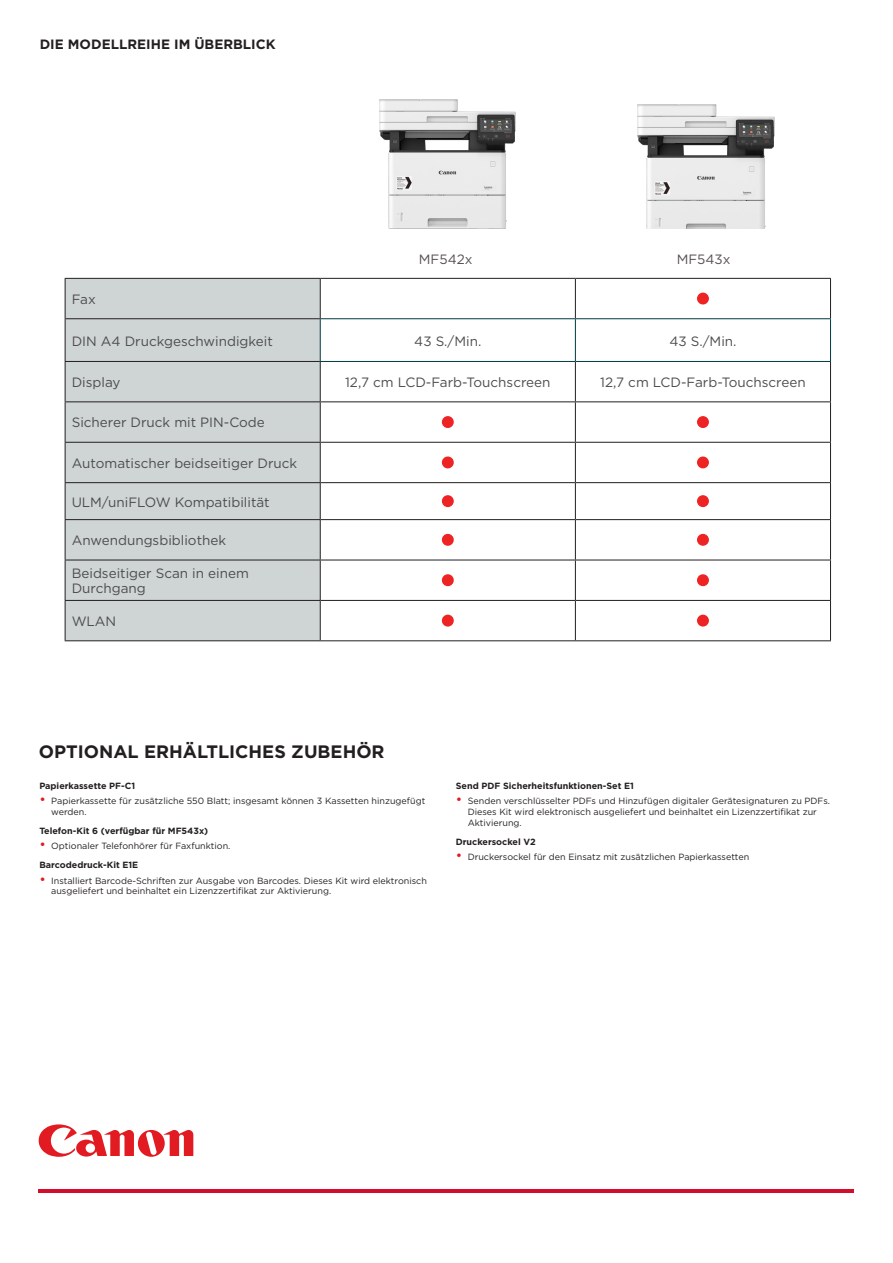
<style>
.page{position:relative;width:893px;height:1263px;background:#fff}
.page>*{position:absolute;margin:0;border:0;box-sizing:border-box;transform-origin:0 0}
.HEADER_B{font:700 18px "Gotham";color:#231f20}
.t1{font:13.5px/14.7px "Gotham";color:#4d4c4f}
.Product_name{font:700 13.5px "Gotham";color:#231f20}
.t2{font:13.5px "Gotham";color:#584f55}
.t3{font:9px/10.8px "Gotham";color:#231f20}
.SUBHEAD{font:700 9px "Gotham";color:#231f20}
.s1{font-size:13.5px;color:#e21a21}
</style>
<div class="page">
<svg style="left:39px;top:1124px;width:154px;height:33px"></svg>
<hr style="left:39px;top:1189px;width:815px;height:3px;background:#d30d2b">
<div style="left:66px;top:279px;width:254px;height:361px;background:#cfd4d5"></div>
<svg style="left:321px;top:279px;width:509px;height:361px"></svg>
<hr style="left:320px;top:278px;width:255px;height:1px;background:#231f20">
<hr style="left:320px;top:401px;width:255px;height:1px;background:#231f20">
<hr style="left:320px;top:442px;width:255px;height:1px;background:#231f20">
<hr style="left:320px;top:482px;width:255px;height:1px;background:#231f20">
<hr style="left:320px;top:519px;width:255px;height:1px;background:#231f20">
<hr style="left:320px;top:560px;width:255px;height:1px;background:#231f20">
<hr style="left:320px;top:600px;width:255px;height:1px;background:#231f20">
<hr style="left:320px;top:640px;width:255px;height:1px;background:#231f20">
<hr style="left:575px;top:278px;width:256px;height:1px;background:#231f20">
<hr style="left:575px;top:279px;width:1px;height:39px;background:#231f20">
<hr style="left:575px;top:362px;width:1px;height:39px;background:#231f20">
<hr style="left:575px;top:401px;width:256px;height:1px;background:#231f20">
<hr style="left:575px;top:402px;width:1px;height:40px;background:#231f20">
<hr style="left:575px;top:442px;width:256px;height:1px;background:#231f20">
<hr style="left:575px;top:443px;width:1px;height:39px;background:#231f20">
<hr style="left:575px;top:482px;width:256px;height:1px;background:#231f20">
<hr style="left:575px;top:483px;width:1px;height:36px;background:#231f20">
<hr style="left:575px;top:519px;width:256px;height:1px;background:#231f20">
<hr style="left:575px;top:520px;width:1px;height:40px;background:#231f20">
<hr style="left:575px;top:560px;width:256px;height:1px;background:#231f20">
<hr style="left:575px;top:560px;width:1px;height:40px;background:#231f20">
<hr style="left:575px;top:600px;width:256px;height:1px;background:#231f20">
<hr style="left:575px;top:601px;width:1px;height:39px;background:#231f20">
<hr style="left:575px;top:640px;width:256px;height:1px;background:#231f20">
<hr style="left:830px;top:279px;width:1px;height:39px;background:#231f20">
<hr style="left:830px;top:362px;width:1px;height:39px;background:#231f20">
<hr style="left:830px;top:402px;width:1px;height:40px;background:#231f20">
<hr style="left:830px;top:443px;width:1px;height:39px;background:#231f20">
<hr style="left:830px;top:483px;width:1px;height:36px;background:#231f20">
<hr style="left:830px;top:520px;width:1px;height:40px;background:#231f20">
<hr style="left:830px;top:560px;width:1px;height:40px;background:#231f20">
<hr style="left:830px;top:601px;width:1px;height:39px;background:#231f20">
<hr style="left:65px;top:278px;width:255px;height:1px;background:#231f20">
<hr style="left:65px;top:279px;width:1px;height:39px;background:#231f20">
<hr style="left:320px;top:279px;width:1px;height:39px;background:#231f20">
<hr style="left:65px;top:318px;width:255px;height:1px;background:#231f20">
<hr style="left:65px;top:319px;width:1px;height:42px;background:#231f20">
<hr style="left:65px;top:361px;width:255px;height:1px;background:#231f20">
<hr style="left:65px;top:362px;width:1px;height:39px;background:#231f20">
<hr style="left:320px;top:362px;width:1px;height:39px;background:#231f20">
<hr style="left:65px;top:401px;width:255px;height:1px;background:#231f20">
<hr style="left:65px;top:402px;width:1px;height:40px;background:#231f20">
<hr style="left:320px;top:402px;width:1px;height:40px;background:#231f20">
<hr style="left:65px;top:442px;width:255px;height:1px;background:#231f20">
<hr style="left:65px;top:443px;width:1px;height:39px;background:#231f20">
<hr style="left:320px;top:443px;width:1px;height:39px;background:#231f20">
<hr style="left:65px;top:482px;width:255px;height:1px;background:#231f20">
<hr style="left:65px;top:483px;width:1px;height:36px;background:#231f20">
<hr style="left:320px;top:483px;width:1px;height:36px;background:#231f20">
<hr style="left:65px;top:519px;width:255px;height:1px;background:#231f20">
<hr style="left:65px;top:520px;width:1px;height:40px;background:#231f20">
<hr style="left:320px;top:520px;width:1px;height:40px;background:#231f20">
<hr style="left:65px;top:560px;width:255px;height:1px;background:#231f20">
<hr style="left:65px;top:560px;width:1px;height:40px;background:#231f20">
<hr style="left:320px;top:560px;width:1px;height:40px;background:#231f20">
<hr style="left:65px;top:600px;width:255px;height:1px;background:#231f20">
<hr style="left:65px;top:601px;width:1px;height:39px;background:#231f20">
<hr style="left:320px;top:601px;width:1px;height:39px;background:#231f20">
<hr style="left:65px;top:640px;width:255px;height:1px;background:#231f20">
<hr style="left:320px;top:318px;width:255px;height:1px;background:#003942">
<hr style="left:320px;top:319px;width:1px;height:42px;background:#003942">
<hr style="left:320px;top:361px;width:255px;height:1px;background:#003942">
<hr style="left:575px;top:318px;width:256px;height:1px;background:#003942">
<hr style="left:575px;top:319px;width:1px;height:42px;background:#003942">
<hr style="left:575px;top:361px;width:256px;height:1px;background:#003942">
<hr style="left:830px;top:319px;width:1px;height:42px;background:#003942">
<div style="left:698px;top:293px;width:10px;height:11px;background:#ee2324;border-radius:50%"></div>
<div style="left:697px;top:293px;width:12px;height:11px;border:2px solid #ee2324;border-radius:50%"></div>
<div style="left:443px;top:417px;width:10px;height:10px;background:#ee2324;border-radius:50%"></div>
<div style="left:442px;top:416px;width:12px;height:12px;border:2px solid #ee2324;border-radius:50%"></div>
<div style="left:698px;top:417px;width:10px;height:10px;background:#ee2324;border-radius:50%"></div>
<div style="left:697px;top:416px;width:12px;height:12px;border:2px solid #ee2324;border-radius:50%"></div>
<div style="left:443px;top:457px;width:10px;height:11px;background:#ee2324;border-radius:50%"></div>
<div style="left:442px;top:456px;width:12px;height:12px;border:2px solid #ee2324;border-radius:50%"></div>
<div style="left:698px;top:457px;width:10px;height:11px;background:#ee2324;border-radius:50%"></div>
<div style="left:697px;top:456px;width:12px;height:12px;border:2px solid #ee2324;border-radius:50%"></div>
<div style="left:443px;top:496px;width:10px;height:10px;background:#ee2324;border-radius:50%"></div>
<div style="left:442px;top:495px;width:12px;height:12px;border:2px solid #ee2324;border-radius:50%"></div>
<div style="left:698px;top:496px;width:10px;height:10px;background:#ee2324;border-radius:50%"></div>
<div style="left:697px;top:495px;width:12px;height:12px;border:2px solid #ee2324;border-radius:50%"></div>
<div style="left:443px;top:535px;width:10px;height:10px;background:#ee2324;border-radius:50%"></div>
<div style="left:442px;top:534px;width:12px;height:12px;border:2px solid #ee2324;border-radius:50%"></div>
<div style="left:698px;top:535px;width:10px;height:10px;background:#ee2324;border-radius:50%"></div>
<div style="left:697px;top:534px;width:12px;height:12px;border:2px solid #ee2324;border-radius:50%"></div>
<div style="left:443px;top:575px;width:10px;height:10px;background:#ee2324;border-radius:50%"></div>
<div style="left:442px;top:574px;width:12px;height:12px;border:2px solid #ee2324;border-radius:50%"></div>
<div style="left:698px;top:575px;width:10px;height:10px;background:#ee2324;border-radius:50%"></div>
<div style="left:697px;top:574px;width:12px;height:12px;border:2px solid #ee2324;border-radius:50%"></div>
<div style="left:443px;top:615px;width:10px;height:11px;background:#ee2324;border-radius:50%"></div>
<div style="left:442px;top:615px;width:12px;height:11px;border:2px solid #ee2324;border-radius:50%"></div>
<div style="left:698px;top:615px;width:10px;height:11px;background:#ee2324;border-radius:50%"></div>
<div style="left:697px;top:615px;width:12px;height:11px;border:2px solid #ee2324;border-radius:50%"></div>
<img style="left:379px;top:100px;width:137px;height:129px">
<img style="left:638px;top:105px;width:136px;height:124px">
<p class="Product_name" style="left:40px;top:36px;width:237px">DIE MODELLREIHE IM ÜBERBLICK</p>
<p class="t2" style="left:419px;top:250px;width:55px">MF542x</p>
<p class="t2" style="left:677px;top:250px;width:55px">MF543x</p>
<p class="t1" style="left:72px;top:292px;width:26px">Fax</p>
<p class="t1" style="left:72px;top:333px;width:203px">DIN A4 Druckgeschwindigkeit</p>
<p class="t1" style="left:414px;top:333px;width:69px">43 S./Min.</p>
<p class="t1" style="left:669px;top:333px;width:69px">43 S./Min.</p>
<p class="t1" style="left:72px;top:375px;width:50px">Display</p>
<p class="t1" style="left:345px;top:375px;width:207px">12,7 cm LCD-Farb-Touchscreen</p>
<p class="t1" style="left:600px;top:375px;width:207px">12,7 cm LCD-Farb-Touchscreen</p>
<p class="t1" style="left:72px;top:415px;width:195px">Sicherer Druck mit PIN-Code</p>
<p class="t1" style="left:72px;top:455px;width:227px">Automatischer beidseitiger Druck</p>
<p class="t1" style="left:72px;top:494px;width:199px">ULM/uniFLOW Kompatibilität</p>
<p class="t1" style="left:72px;top:533px;width:156px">Anwendungsbibliothek</p>
<p class="t1" style="left:72px;top:566px;width:179px">Beidseitiger Scan in einem<br>Durchgang</p>
<p class="t1" style="left:72px;top:614px;width:46px">WLAN</p>
<p class="HEADER_B" style="left:39px;top:739px;width:347px">OPTIONAL ERHÄLTLICHES ZUBEHÖR</p>
<p class="SUBHEAD" style="left:39px;top:780px;width:97px">Papierkassette PF-C1</p>
<p class="t3" style="left:51px;top:795px;width:376px;text-indent:-12px"><span class="s1">•</span> Papierkassette für zusätzliche 550 Blatt; insgesamt können 3 Kassetten hinzugefügt werden.</p>
<p class="SUBHEAD" style="left:39px;top:825px;width:170px">Telefon-Kit 6 (verfügbar für MF543x)</p>
<p class="t3" style="left:39px;top:840px;width:193px"><span class="s1">•</span> Optionaler Telefonhörer für Faxfunktion.</p>
<p class="SUBHEAD" style="left:39px;top:859px;width:101px">Barcodedruck-Kit E1E</p>
<p class="t3" style="left:51px;top:875px;width:377px;text-indent:-12px"><span class="s1">•</span> Installiert Barcode-Schriften zur Ausgabe von Barcodes. Dieses Kit wird elektronisch ausgeliefert und beinhaltet ein Lizenzzertifikat zur Aktivierung.</p>
<p class="SUBHEAD" style="left:456px;top:780px;width:180px">Send PDF Sicherheitsfunktionen-Set E1</p>
<p class="t3" style="left:468px;top:795px;width:364px;text-indent:-12px"><span class="s1">•</span> Senden verschlüsselter PDFs und Hinzufügen digitaler Gerätesignaturen zu PDFs.<br>Dieses Kit wird elektronisch ausgeliefert und beinhaltet ein Lizenzzertifikat zur<br>Aktivierung.</p>
<p class="SUBHEAD" style="left:456px;top:836px;width:81px">Druckersockel V2</p>
<p class="t3" style="left:456px;top:851px;width:295px"><span class="s1">•</span> Druckersockel für den Einsatz mit zusätzlichen Papierkassetten</p>
</div>
